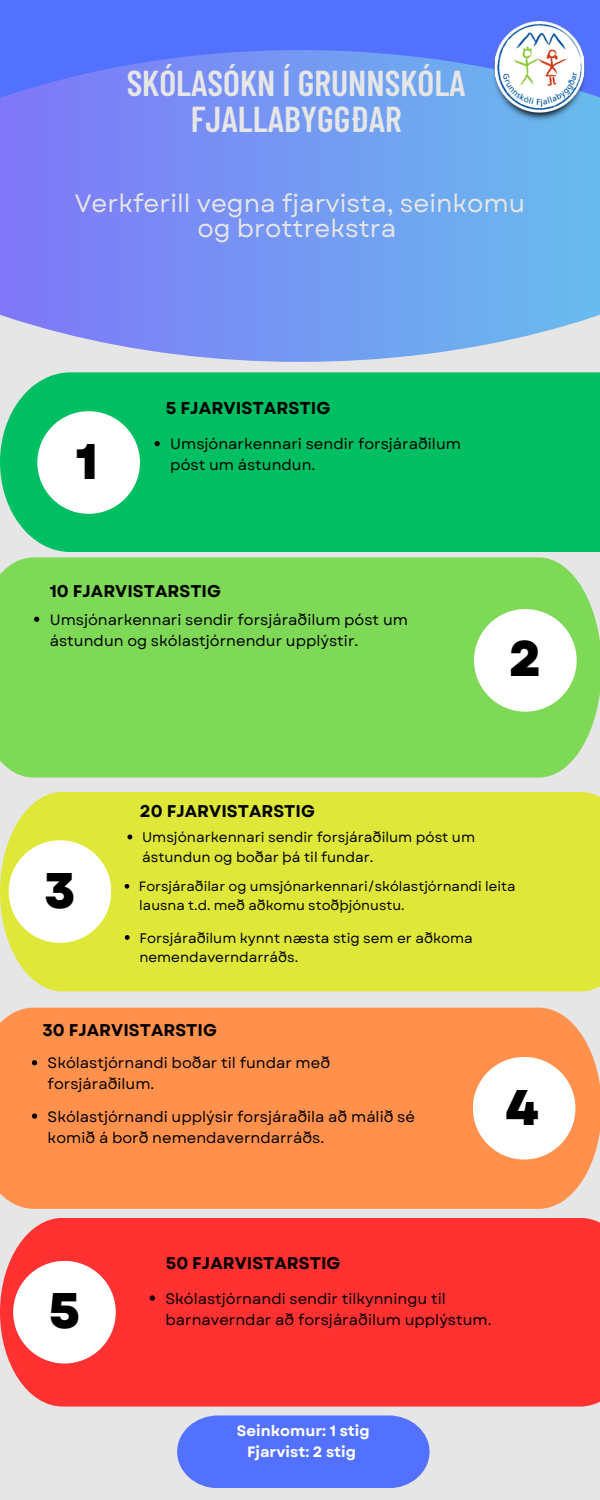
<style>
.page{position:relative;width:600px;height:1500px;background:#e6e6e6}
.page>*{position:absolute;margin:0;border:0;box-sizing:border-box;transform-origin:0 0}
.t1{font:800 50px "Garet";color:#000}
.t2{font:600 36px/35.7px "Barlow Condensed";color:#e6e6e6;text-align:center}
.t3{font:25px/24.8px "Garet";color:#e6e6e6;text-align:center}
.t4{font:700 17.2px "Garet";color:#000}
.t5{font:700 17px "Garet";color:#000}
.t6{font:15px/21px "Garet";color:#000}
.t7{font:700 15px "Garet";color:#fff}
.t8{font:14px/19.5px "Garet";color:#000}
.t9{font:13.9px/19.4px "Garet";color:#000}
.t10{font:13.5px "Garet";color:#000}
</style>
<div class="page">
<div style="left:0;top:372px;width:600px;height:180px;background:#00bf63"></div>
<div style="left:0;top:557px;width:600px;height:221px;background:#7ed957"></div>
<div style="left:0;top:792px;width:600px;height:199px;background:#dfe838"></div>
<div style="left:0;top:1008px;width:600px;height:201px;background:#ff914d"></div>
<div style="left:0;top:1218px;width:600px;height:189px;background:#ff3131"></div>
<div style="left:37px;top:411px;width:103px;height:103px;background:#fff;border-radius:50%"></div>
<div style="left:474px;top:609px;width:103px;height:103px;background:#fff;border-radius:50%"></div>
<svg style="left:0;top:122px;width:600px;height:240px;background:#7b9df1"></svg>
<svg style="left:0;top:0;width:600px;height:122px;background:#6282f9"></svg>
<div style="left:9px;top:840px;width:102px;height:103px;background:#fff;border-radius:50%"></div>
<div style="left:473px;top:1057px;width:102px;height:103px;background:#fff;border-radius:50%"></div>
<div style="left:13px;top:1261px;width:103px;height:103px;background:#fff;border-radius:50%"></div>
<svg style="left:177px;top:1415px;width:253px;height:73px;background:#5d79fd"></svg>
<img style="left:492px;top:22px;width:96px;height:100px">
<svg style="left:155px;top:441px;width:5px;height:5px"></svg>
<svg style="left:34px;top:617px;width:5px;height:5px"></svg>
<svg style="left:127px;top:835px;width:5px;height:4px"></svg>
<svg style="left:125px;top:884px;width:4px;height:5px"></svg>
<svg style="left:125px;top:935px;width:5px;height:5px"></svg>
<svg style="left:32px;top:1060px;width:5px;height:5px"></svg>
<svg style="left:32px;top:1113px;width:5px;height:6px"></svg>
<svg style="left:150px;top:1295px;width:5px;height:6px"></svg>
<p class="t2" style="left:127px;top:64px;width:341px">SKÓLASÓKN Í GRUNNSKÓLA<br>FJALLABYGGÐAR</p>
<p class="t3" style="left:75px;top:191px;width:452px">Verkferill vegna fjarvista, seinkomu og brottrekstra</p>
<p class="t1" style="left:76px;top:425px;width:24px">1</p>
<p class="t4" style="left:166px;top:396px;width:166px">5 FJARVISTARSTIG</p>
<p class="t6" style="left:170px;top:434px;width:292px">Umsjónarkennari sendir forsjáraðilum póst um ástundun.</p>
<p class="t5" style="left:50px;top:579px;width:173px">10 FJARVISTARSTIG</p>
<p class="t6" style="left:50px;top:609px;width:360px">Umsjónarkennari sendir forsjáraðilum póst um ástundun og skólastjórnendur upplýstir.</p>
<p class="t1" style="left:509px;top:623px;width:34px">2</p>
<p class="t1" style="left:44px;top:854px;width:33px">3</p>
<p class="t5" style="left:140px;top:798px;width:177px">20 FJARVISTARSTIG</p>
<p class="t8" style="left:142px;top:828px;width:335px">Umsjónarkennari sendir forsjáraðilum póst um ástundun og boðar þá til fundar.</p>
<p class="t10" style="left:139px;top:877px;width:378px">Forsjáraðilar og umsjónarkennari/skólastjórnandi leita</p>
<p class="t10" style="left:139px;top:896px;width:267px">lausna t.d. með aðkomu stoðþjónustu.</p>
<p class="t9" style="left:139px;top:928px;width:335px">Forsjáraðilum kynnt næsta stig sem er aðkoma nemendaverndarráðs.</p>
<p class="t5" style="left:42px;top:1018px;width:176px">30 FJARVISTARSTIG</p>
<p class="t6" style="left:48px;top:1053px;width:284px">Skólastjórnandi boðar til fundar með forsjáraðilum.</p>
<p class="t6" style="left:48px;top:1106px;width:369px">Skólastjórnandi upplýsir forsjáraðila að málið sé komið á borð nemendaverndarráðs.</p>
<p class="t1" style="left:505px;top:1071px;width:35px">4</p>
<p class="t1" style="left:49px;top:1275px;width:33px">5</p>
<p class="t5" style="left:166px;top:1251px;width:176px">50 FJARVISTARSTIG</p>
<p class="t6" style="left:165px;top:1288px;width:282px">Skólastjórnandi sendir tilkynningu til</p>
<p class="t6" style="left:165px;top:1309px;width:328px">barnaverndar að forsjáraðilum upplýstum.</p>
<p class="t7" style="left:237px;top:1420px;width:134px">Seinkomur: 1 stig</p>
<p class="t7" style="left:247px;top:1441px;width:111px">Fjarvist: 2 stig</p>
</div>
